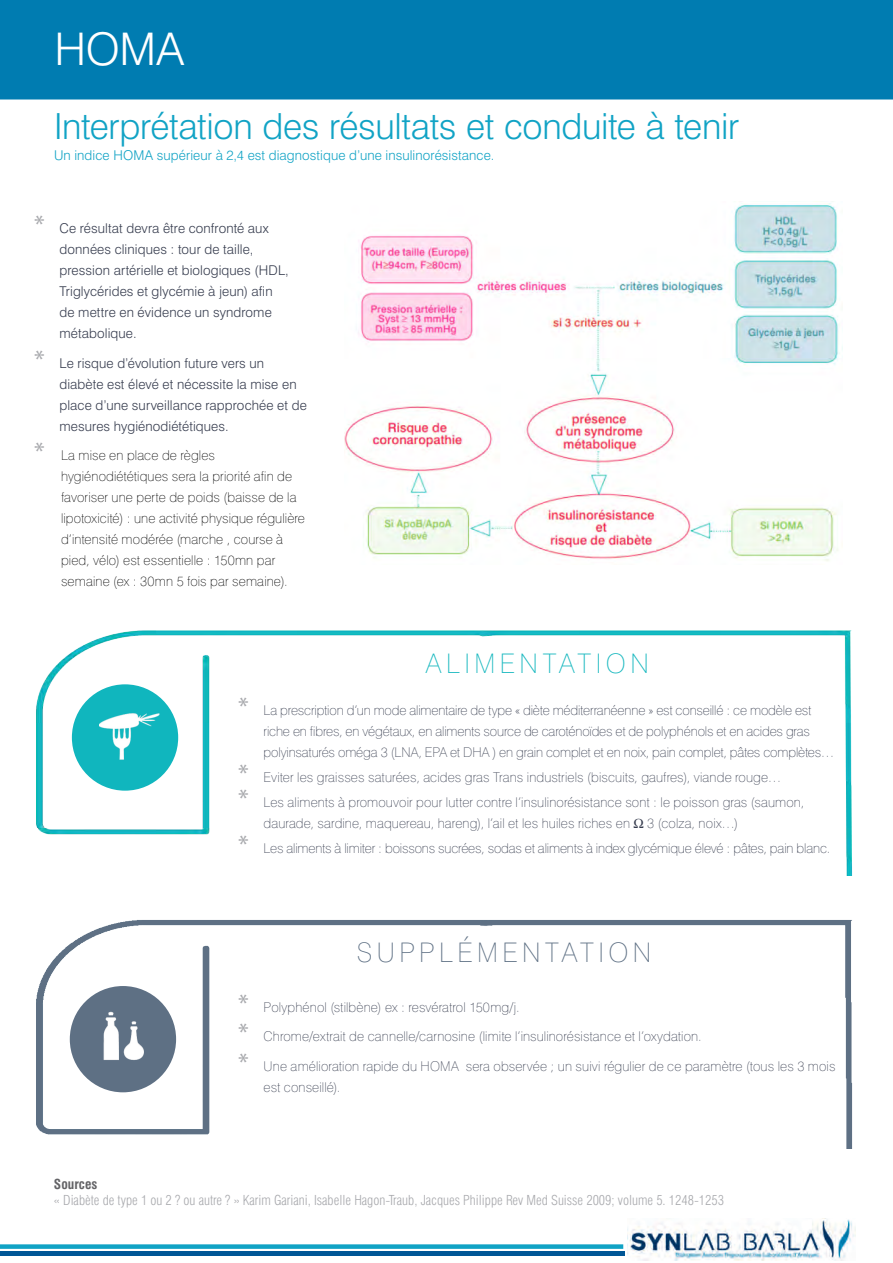
<style>
.page{position:relative;width:893px;height:1263px;background:#fff}
.page>*{position:absolute;margin:0;border:0;box-sizing:border-box;transform-origin:0 0}
.Slogan-BT{font:300 45px "Swiss 721 BT";color:#fff}
.Box2_Question{font:300 36px "Swiss 721 BT";letter-spacing:-.01em;color:#11a3c5}
.Title___Sidebar_1{font:100 27px "Swiss 721 BT";letter-spacing:.165em;color:#5e7084}
.Title___Sidebar_1-2{font:100 27px "Swiss 721 BT";letter-spacing:.165em;color:#15b7be}
.t1{font:100 13.5px/21px "Swiss 721 BT";color:#363c4e}
.t2{font:300 13.5px/21px "Swiss 721 BT";letter-spacing:.01em;color:#363c4e}
.t3{font:100 13.5px/21px "Swiss 721 BT";letter-spacing:.01em;color:#000}
.t4{font:300 condensed 13.5px "Swiss 721 BT";color:#a8a9ad}
.Box2_Question-2{font:300 13.5px "Swiss 721 BT";letter-spacing:.005em;color:#11a3c5}
.t5{font:700 condensed 13.5px "Swiss 721 BT";color:#636366}
.s1{font-family:"Myriad Pro";font-weight:400;font-size:25.5px;color:#a8a9ad}
</style>
<div class="page">
<div style="left:0;top:0;width:893px;height:99px;background:#007cb1"></div>
<div style="left:0;top:1251px;width:625px;height:5px;background:#005696"></div>
<div style="left:0;top:1244px;width:623px;height:5px;background:#11a3c5"></div>
<img style="left:628px;top:1218px;width:228px;height:42px">
<img style="left:36px;top:630px;width:817px;height:246px">
<div style="left:72px;top:684px;width:106px;height:107px;background:#10b6be;border-radius:50%"></div>
<img style="left:99px;top:713px;width:61px;height:47px">
<img style="left:36px;top:920px;width:817px;height:228px">
<div style="left:70px;top:986px;width:106px;height:106px;background:#5e7084;border-radius:50%"></div>
<img style="left:103px;top:1011px;width:41px;height:49px">
<img style="left:344px;top:203px;width:496px;height:358px">
<svg style="left:634px;top:819px;width:9px;height:9px"></svg>
<p class="Slogan-BT" style="left:54px;top:22px;width:131px">HOMA</p>
<p class="Box2_Question" style="left:54px;top:104px;width:687px">Interprétation des résultats et conduite à tenir</p>
<p class="Box2_Question-2" style="left:54px;top:147px;width:442px">Un indice HOMA supérieur à 2,4 est diagnostique d’une insulinorésistance.</p>
<p class="t2" style="left:60px;top:218px;width:231px;text-indent:-26px"><span class="s1">*</span> Ce résultat devra être confronté aux données cliniques : tour de taille, pression artérielle et biologiques (HDL, Triglycérides et glycémie à jeun) afin de mettre en évidence un syndrome métabolique.</p>
<p class="t2" style="left:60px;top:352px;width:249px;text-indent:-26px"><span class="s1">*</span> Le risque d’évolution future vers un diabète est élevé et nécessite la mise en place d’une surveillance rapprochée et de mesures hygiénodiététiques.</p>
<p class="t3" style="left:61px;top:445px;width:245px;text-indent:-27px"><span class="s1">*</span> La mise en place de règles hygiénodiététiques sera la priorité afin de favoriser une perte de poids (baisse de la lipotoxicité) : une activité physique régulière d’intensité modérée (marche , course à pied, vélo) est essentielle : 150mn par semaine (ex : 30mn 5 fois par semaine).</p>
<p class="Title___Sidebar_1-2" style="left:426px;top:647px;width:224px">ALIMENTATION</p>
<p class="t1" style="left:264px;top:699px;width:572px;text-indent:-26px"><span class="s1">*</span> La prescription d’un mode alimentaire de type « diète méditerranéenne » est conseillé : ce modèle est riche en fibres, en végétaux, en aliments source de caroténoïdes et de polyphénols et en acides gras polyinsaturés oméga 3 (LNA, EPA et DHA ) en grain complet et en noix, pain complet, pâtes complètes…</p>
<p class="t1" style="left:238px;top:766px;width:545px"><span class="s1">*</span> Eviter les graisses saturées, acides gras Trans industriels (biscuits, gaufres), viande rouge…</p>
<p class="t1" style="left:264px;top:792px;width:542px;text-indent:-26px"><span class="s1">*</span> Les aliments à promouvoir pour lutter contre l’insulinorésistance sont : le poisson gras (saumon, daurade, sardine, maquereau, hareng), l’ail et les huiles riches en</p>
<p class="t1" style="left:647px;top:813px;width:92px">3 (colza, noix…)</p>
<p class="t1" style="left:238px;top:838px;width:594px"><span class="s1">*</span> Les aliments à limiter : boissons sucrées, sodas et aliments à index glycémique élevé : pâtes, pain blanc.</p>
<p class="Title___Sidebar_1" style="left:357px;top:936px;width:296px">SUPPLÉMENTATION</p>
<p class="t1" style="left:238px;top:996px;width:283px"><span class="s1">*</span> Polyphénol (stilbène) ex : resvératrol 150mg/j.</p>
<p class="t1" style="left:238px;top:1026px;width:465px"><span class="s1">*</span> Chrome/extrait de cannelle/carnosine (limite l’insulinorésistance et l’oxydation.</p>
<p class="t1" style="left:264px;top:1055px;width:573px;text-indent:-26px"><span class="s1">*</span> Une amélioration rapide du HOMA sera observée ; un suivi régulier de ce paramètre (tous les 3 mois est conseillé).</p>
<p class="t5" style="left:54px;top:1176px;width:45px">Sources</p>
<p class="t4" style="left:54px;top:1192px;width:672px">« Diabète de type 1 ou 2 ? ou autre ? » Karim Gariani, Isabelle Hagon-Traub, Jacques Philippe Rev Med Suisse 2009; volume 5. 1248-1253</p>
</div>
